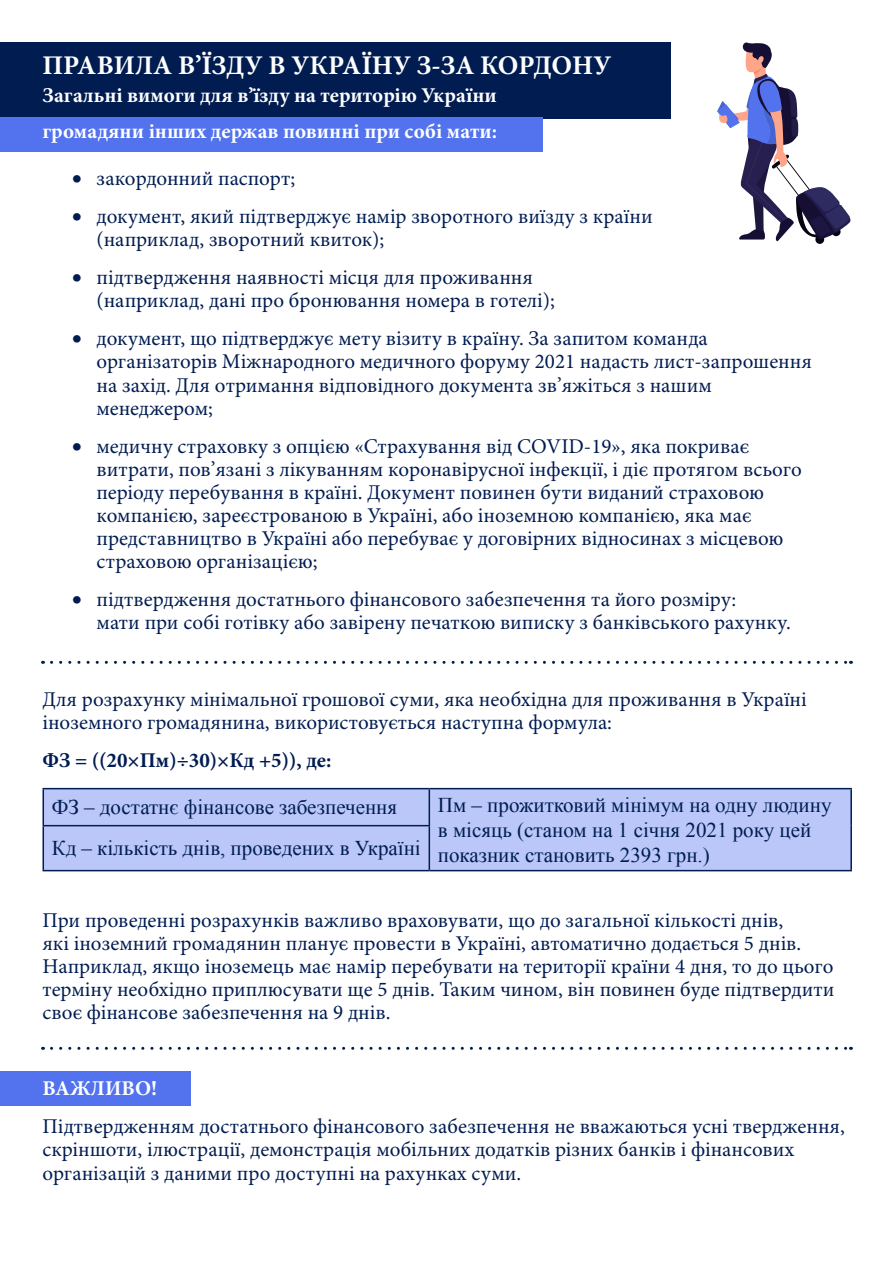
<style>
.page{position:relative;width:893px;height:1263px;background:#fff}
.page>*{position:absolute;margin:0;border:0;box-sizing:border-box;transform-origin:0 0}
.t1{font:700 27px "Minion Pro";color:#fff}
.t2{font:21px/23.1px "Minion Pro";color:#001c51}
.t3{font:21px/25.2px "Times New Roman";color:#001c51}
.t4{font:700 21px/35.8px "Minion Pro";color:#fff}
.t5{font:700 21px "Minion Pro";color:#001c51}
</style>
<div class="page">
<div style="left:0;top:43px;width:670px;height:75px;background:#001c50"></div>
<div style="left:0;top:117px;width:542px;height:35px;background:#5273ed"></div>
<div style="left:0;top:1070px;width:190px;height:35px;background:#5273ed"></div>
<div style="left:44px;top:789px;width:806px;height:81px;background:#bac7f8"></div>
<hr style="left:43px;top:788px;width:386px;height:1px;background:#001c51">
<hr style="left:43px;top:789px;width:1px;height:36px;background:#001c51">
<hr style="left:429px;top:788px;width:423px;height:1px;background:#001c51">
<hr style="left:429px;top:789px;width:1px;height:36px;background:#001c51">
<hr style="left:850px;top:789px;width:2px;height:37px;background:#001c51">
<hr style="left:850px;top:826px;width:2px;height:44px;background:#001c51">
<hr style="left:429px;top:870px;width:423px;height:1px;background:#001c51">
<hr style="left:43px;top:825px;width:387px;height:1px;background:#001c51">
<hr style="left:43px;top:826px;width:1px;height:44px;background:#001c51">
<hr style="left:429px;top:826px;width:1px;height:44px;background:#001c51">
<hr style="left:43px;top:870px;width:386px;height:1px;background:#001c51">
<div style="left:815px;top:235px;width:9px;height:9px;background:#050512;border-radius:50%"></div>
<svg style="left:717px;top:42px;width:134px;height:199px"></svg>
<svg style="left:51px;top:661px;width:800px;height:3px"></svg>
<svg style="left:51px;top:1047px;width:800px;height:3px"></svg>
<p class="t1" style="left:43px;top:46px;width:570px">ПРАВИЛА В’ЇЗДУ В УКРАЇНУ З-ЗА КОРДОНУ</p>
<p class="t4" style="left:43px;top:77px;width:456px">Загальні вимоги для в’їзду на територію України громадяни інших держав повинні при собі мати:</p>
<p class="t2" style="left:72px;top:167px;width:224px">• закордонний паспорт;</p>
<p class="t2" style="left:97px;top:205px;width:558px;text-indent:-24px">• документ, який підтверджує намір зворотного виїзду з країни (наприклад, зворотний квиток);</p>
<p class="t2" style="left:97px;top:267px;width:460px;text-indent:-24px">• підтвердження наявності місця для проживання (наприклад, дані про бронювання номера в готелі);</p>
<p class="t2" style="left:97px;top:328px;width:717px;text-indent:-24px">• документ, що підтверджує мету візиту в країну. За запитом команда організаторів Міжнародного медичного форуму 2021 надасть лист-запрошення на захід. Для отримання відповідного документа зв’яжіться з нашим менеджером;</p>
<p class="t2" style="left:97px;top:435px;width:707px;text-indent:-24px">• медичну страховку з опцією «Страхування від COVID-19», яка покриває витрати, пов’язані з лікуванням коронавірусної інфекції, і діє протягом всього періоду перебування в країні. Документ повинен бути виданий страховою компанією, зареєстрованою в Україні, або іноземною компанією, яка має представництво в Україні або перебуває у договірних відносинах з місцевою страховою організацією;</p>
<p class="t2" style="left:97px;top:589px;width:696px;text-indent:-24px">• підтвердження достатнього фінансового забезпечення та його розміру:<br>мати при собі готівку або завірену печаткою виписку з банківського рахунку.</p>
<p class="t2" style="left:43px;top:688px;width:766px">Для розрахунку мінімальної грошової суми, яка необхідна для проживання в Україні іноземного громадянина, використовується наступна формула:</p>
<p class="t5" style="left:43px;top:745px;width:290px">ФЗ = ((20×Пм)÷30)×Кд +5)), де:</p>
<p class="t3" style="left:52px;top:794px;width:347px">ФЗ – достатнє фінансове забезпечення</p>
<p class="t3" style="left:438px;top:792px;width:395px">Пм – прожитковий мінімум на одну людину в місяць (станом на 1 січня 2021 року цей</p>
<p class="t3" style="left:52px;top:835px;width:659px">Кд – кількість днів, проведених в Україні показник становить 2393 грн.)</p>
<p class="t2" style="left:43px;top:909px;width:793px">При проведенні розрахунків важливо враховувати, що до загальної кількості днів,<br>які іноземний громадянин планує провести в Україні, автоматично додається 5 днів.<br>Наприклад, якщо іноземець має намір перебувати на території країни 4 дня, то до цього терміну необхідно приплюсувати ще 5 днів. Таким чином, він повинен буде підтвердити своє фінансове забезпечення на 9 днів.</p>
<p class="t4" style="left:43px;top:1070px;width:116px">ВАЖЛИВО!</p>
<p class="t2" style="left:43px;top:1116px;width:804px">Підтвердженням достатнього фінансового забезпечення не вважаються усні твердження, скріншоти, ілюстрації, демонстрація мобільних додатків різних банків і фінансових організацій з даними про доступні на рахунках суми.</p>
</div>
